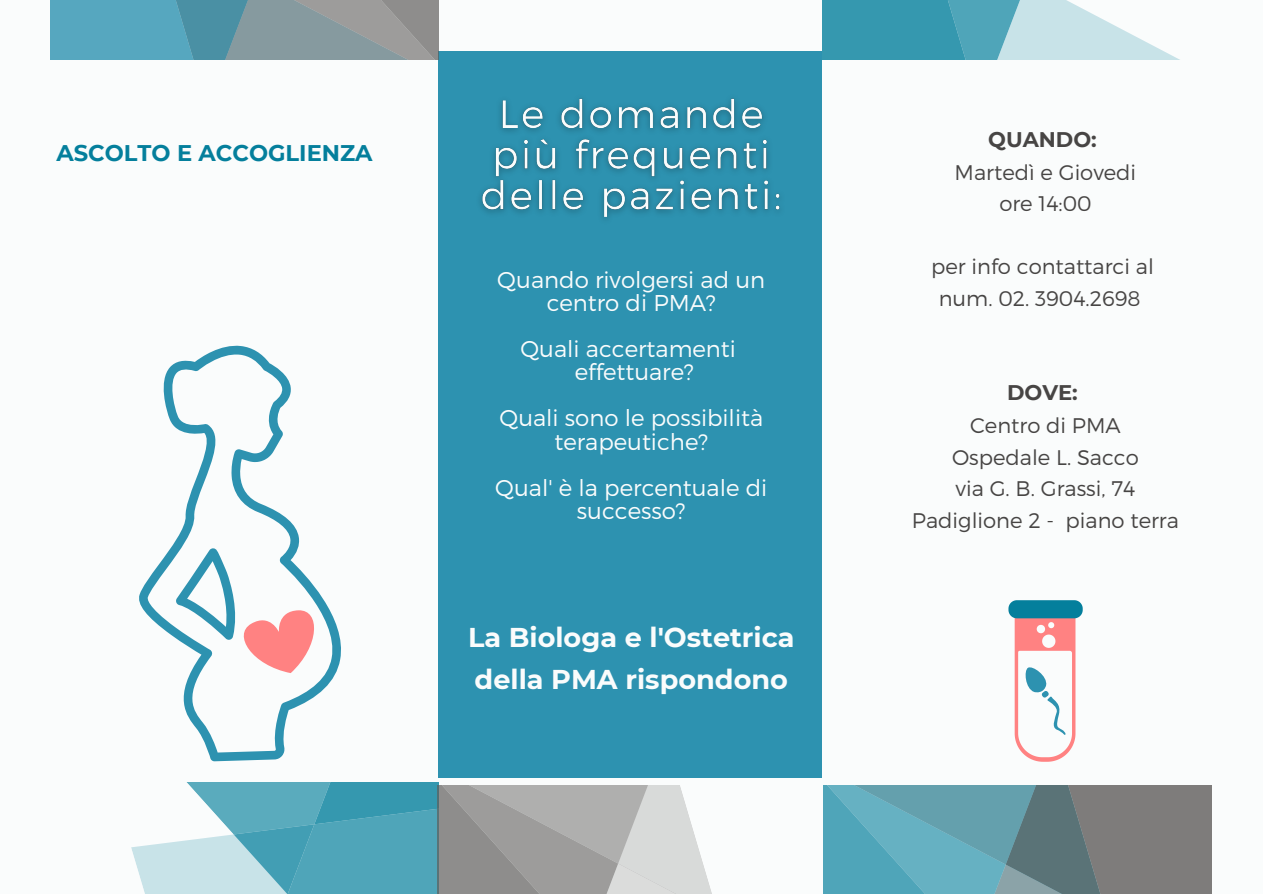
<style>
.page{position:relative;width:1263px;height:894px;background:#fff}
.page>*{position:absolute;margin:0;border:0;box-sizing:border-box;transform-origin:0 0}
.t1{font:700 27.15px/41.5px "Montserrat";color:#fafcfc}
.t2{font:300 22.8px/23.1px "Montserrat";color:#fafcfc;text-align:center}
.t3{font:700 22.65px "Montserrat";color:#047f9c}
.t4{font:300 21.15px/31.5px "Montserrat";color:#474544;text-align:center}
.t5{font:700 21.15px "Montserrat";color:#474544}
</style>
<div class="page">
<div style="left:0;top:0;width:1263px;height:893px;background:#fafcfc"></div>
<div style="left:438px;top:51px;width:383px;height:726px;background:#2d92b0"></div>
<svg style="left:822px;top:0;width:356px;height:59px"></svg>
<svg style="left:131px;top:782px;width:1080px;height:111px"></svg>
<svg style="left:139px;top:345px;width:202px;height:416px"></svg>
<svg style="left:176px;top:548px;width:145px;height:125px"></svg>
<svg style="left:1008px;top:600px;width:75px;height:161px"></svg>
<img style="left:480px;top:98px;width:300px;height:121px">
<svg style="left:50px;top:0;width:388px;height:59px;background:#719ca8"></svg>
<p class="t3" style="left:56px;top:139px;width:318px">ASCOLTO E ACCOGLIENZA</p>
<p class="t2" style="left:497px;top:267px;width:269px">Quando rivolgersi ad un centro di PMA?</p>
<p class="t2" style="left:520px;top:336px;width:217px">Quali accertamenti effettuare?</p>
<p class="t2" style="left:499px;top:405px;width:265px">Quali sono le possibilità terapeutiche?</p>
<p class="t2" style="left:495px;top:475px;width:274px">Qual' è la percentuale di successo?</p>
<p class="t1" style="left:468px;top:616px;width:328px">La Biologa e l'Ostetrica della PMA rispondono</p>
<p class="t5" style="left:988px;top:127px;width:110px">QUANDO:</p>
<p class="t4" style="left:955px;top:155px;width:183px">Martedì e Giovedi ore 14:00</p>
<p class="t4" style="left:931px;top:250px;width:224px">per info contattarci al num. 02. 3904.2698</p>
<p class="t5" style="left:1007px;top:380px;width:72px">DOVE:</p>
<p class="t4" style="left:912px;top:408px;width:269px">Centro di PMA<br>Ospedale L. Sacco<br>via G. B. Grassi, 74<br>Padiglione 2 - piano terra</p>
</div>
